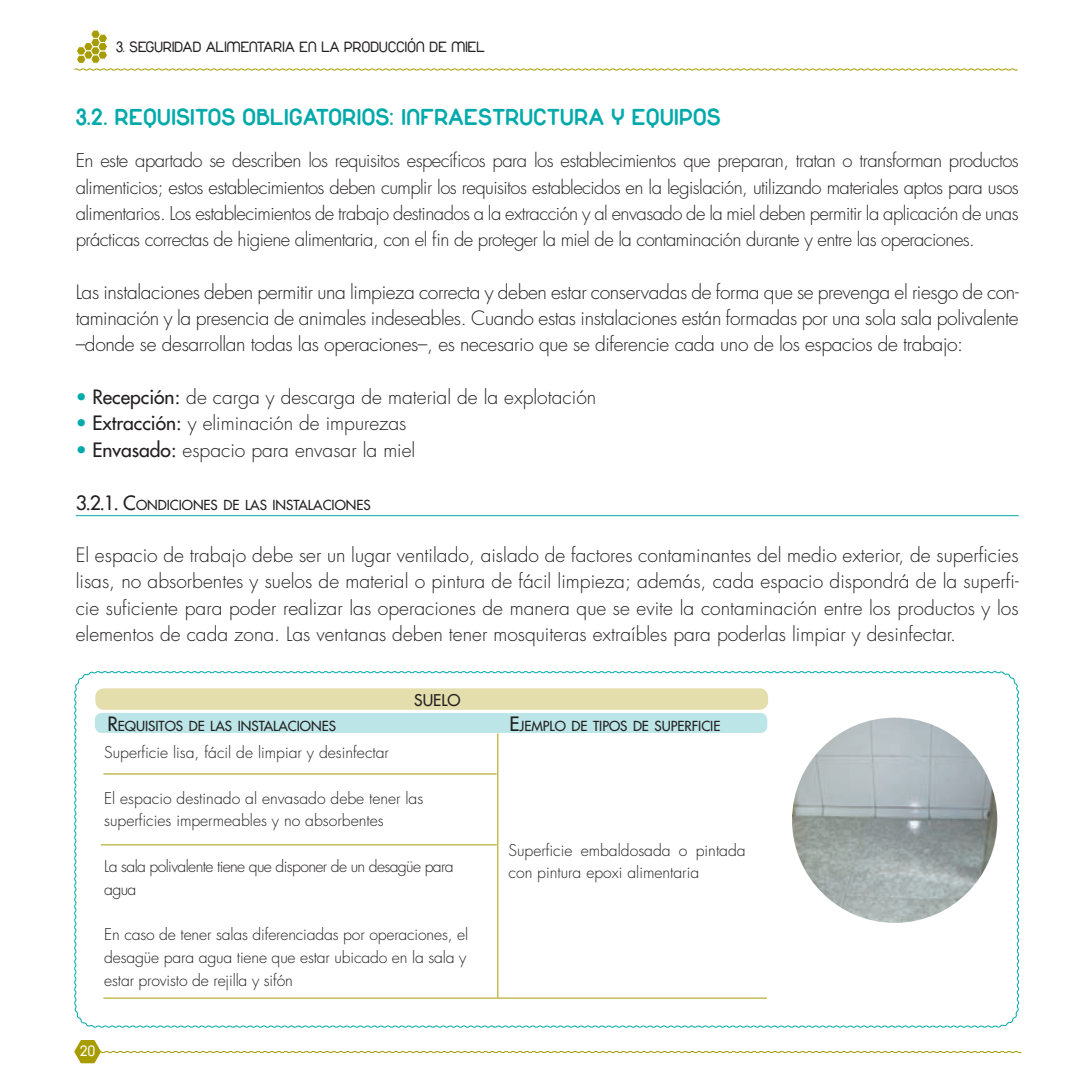
<style>
.page{position:relative;width:1092px;height:1092px;background:#fff}
.page>*{position:absolute;margin:0;border:0;box-sizing:border-box;transform-origin:0 0}
.t1{font:24.5px "Duepuntozerobold";letter-spacing:.02em;color:#00a9aa}
.t2{font:300 19.25px/26.2px "Futura";color:#231f20;text-align:justify}
.t3{font:300 18.55px/26.2px "Futura";letter-spacing:-.03em;color:#231f20;text-align:justify}
.t4{font:300 15.75px/22.8px "Futura";color:#231f20}
.t5{font:300 15.75px/22.8px "Futura";letter-spacing:-.04em;color:#231f20}
.t6{font:15.75px "Duepuntozero";letter-spacing:.02em;color:#231f20}
.t7{font:15.75px "Futura";color:#231f20}
.t8{font:15.75px "Duepuntozero";color:#fff}
.t9{font:13.47px "Futura";color:#231f20}
.s1{font-weight:400;color:#00a9aa}
.s2{font-weight:400}
.s3{font-size:19.25px}
</style>
<div class="page">
<svg style="left:74px;top:30px;width:944px;height:41px"></svg>
<svg style="left:73px;top:1040px;width:948px;height:23px"></svg>
<hr style="left:76px;top:515px;width:942px;height:1px;background:#00a9aa">
<svg style="left:74px;top:671px;width:945px;height:356px"></svg>
<div style="left:95px;top:688px;width:673px;height:21px;background:#e4dead;border-radius:9px"></div>
<div style="left:95px;top:713px;width:672px;height:20px;background:#bbe5e6;border-radius:7px"></div>
<hr style="left:103px;top:773px;width:393px;height:1px;background:#a79c01">
<hr style="left:101px;top:844px;width:395px;height:1px;background:#a79c01">
<hr style="left:497px;top:733px;width:1px;height:264px;background:#a79c01">
<img style="left:791px;top:716px;width:207px;height:207px;border-radius:103px">
<hr style="left:103px;top:997px;width:663px;height:1px;background:#a79c01">
<p class="t6" style="left:116px;top:38px;width:370px">3. SEGURIDAD ALIMENTARIA EN LA PRODUCCIÓN DE MIEL</p>
<p class="t1" style="left:76px;top:103px;width:646px">3.2. REQUISITOS OBLIGATORIOS: INFRAESTRUCTURA Y EQUIPOS</p>
<p class="t3" style="left:76px;top:148px;width:944px">En este apartado se describen los requisitos específicos para los establecimientos que preparan, tratan o transforman productos alimenticios; estos establecimientos deben cumplir los requisitos establecidos en la legislación, utilizando materiales aptos para usos alimentarios. Los establecimientos de trabajo destinados a la extracción y al envasado de la miel deben permitir la aplicación de unas prácticas correctas de higiene alimentaria, con el fin de proteger la miel de la contaminación durante y entre las operaciones.</p>
<p class="t2" style="left:76px;top:279px;width:944px">Las instalaciones deben permitir una limpieza correcta y deben estar conservadas de forma que se prevenga el riesgo de con&shy;taminación y la presencia de animales indeseables. Cuando estas instalaciones están formadas por una sola sala polivalente –donde se desarrollan todas las operaciones–, es necesario que se diferencie cada uno de los espacios de trabajo:</p>
<p class="t2" style="left:76px;top:384px;width:522px"><span class="s1">•</span> <span class="s2">Recepción:</span> de carga y descarga de material de la explotación</p>
<p class="t2" style="left:76px;top:410px;width:332px"><span class="s1">•</span> <span class="s2">Extracción:</span> y eliminación de impurezas</p>
<p class="t2" style="left:76px;top:437px;width:341px"><span class="s1">•</span> <span class="s2">Envasado:</span> espacio para envasar la miel</p>
<p class="t9" style="left:76px;top:496px;width:296px"><span class="s3">3.2.1. C</span>ONDICIONES DE LAS INSTALACIONES</p>
<p class="t2" style="left:76px;top:542px;width:944px">El espacio de trabajo debe ser un lugar ventilado, aislado de factores contaminantes del medio exterior, de superficies lisas, no absorbentes y suelos de material o pintura de fácil limpieza; además, cada espacio dispondrá de la superfi&shy;cie suficiente para poder realizar las operaciones de manera que se evite la contaminación entre los productos y los elementos de cada zona. Las ventanas deben tener mosquiteras extraíbles para poderlas limpiar y desinfectar.</p>
<p class="t7" style="left:414px;top:690px;width:48px">SUELO</p>
<p class="t9" style="left:107px;top:717px;width:230px"><span class="s3">R</span>EQUISITOS DE LAS INSTALACIONES</p>
<p class="t9" style="left:509px;top:717px;width:212px"><span class="s3">E</span>JEMPLO DE TIPOS DE SUPERFICIE</p>
<p class="t4" style="left:104px;top:741px;width:286px">Superficie lisa, fácil de limpiar y desinfectar</p>
<p class="t4" style="left:104px;top:786px;width:320px">El espacio destinado al envasado debe tener las superficies impermeables y no absorbentes</p>
<p class="t5" style="left:104px;top:854px;width:351px">La sala polivalente tiene que disponer de un desagüe para agua</p>
<p class="t4" style="left:104px;top:923px;width:365px;text-align:justify">En caso de tener salas diferenciadas por operaciones, el desagüe para agua tiene que estar ubicado en la sala y estar provisto de rejilla y sifón</p>
<p class="t8" style="left:80px;top:1041px;width:16px">20</p>
<p class="t4" style="left:508px;top:838px;width:239px">Superficie embaldosada o pintada con pintura epoxi alimentaria</p>
</div>
